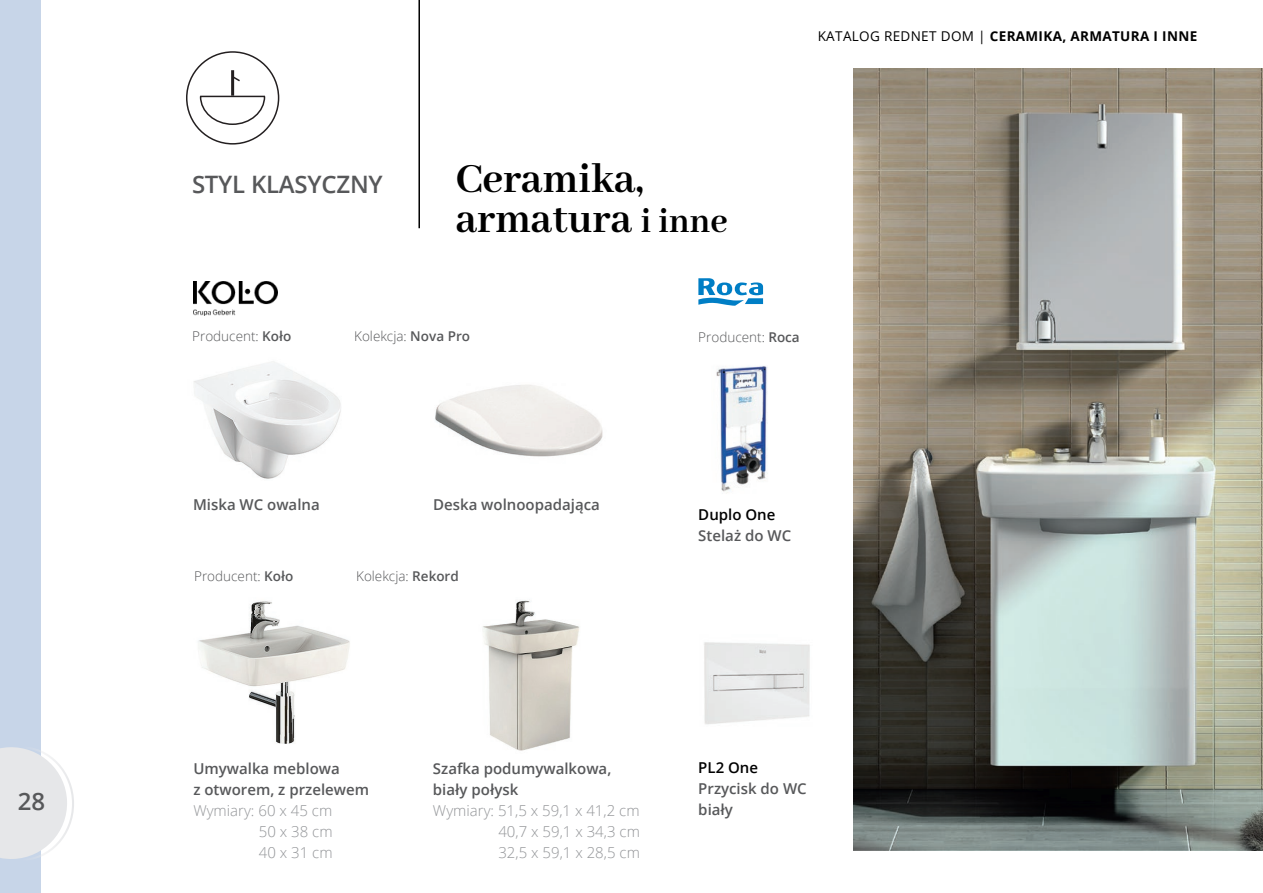
<style>
.page{position:relative;width:1263px;height:893px;background:#fff}
.page>*{position:absolute;margin:0;border:0;box-sizing:border-box;transform-origin:0 0}
.t1{font:700 45px/40.5px "Abhaya Libre";color:#000}
.t2{font:600 24px "Open Sans";letter-spacing:-.01em;color:#57585a}
.body{font:600 15px "Open Sans";color:#57585a}
.body-2{font:300 15px "Open Sans";color:#939598}
.t3{font:600 15px "Open Sans";color:#000}
.t4{font:300 13.5px "Open Sans";color:#57585a}
.t5{font:700 13.5px "Open Sans";letter-spacing:.025em;color:#000}
.s1{font-weight:400}
.s2{font-size:37.5px}
.s3{font-weight:600}
</style>
<div class="page">
<div style="left:0;top:0;width:40px;height:893px;background:#c7d5e8"></div>
<svg style="left:0;top:745px;width:74px;height:117px"></svg>
<hr style="left:418px;top:0;width:2px;height:228px;background:#000">
<img style="left:704px;top:642px;width:106px;height:83px">
<img style="left:716px;top:366px;width:52px;height:127px">
<img style="left:198px;top:601px;width:152px;height:143px">
<img style="left:483px;top:600px;width:97px;height:151px">
<img style="left:194px;top:361px;width:147px;height:118px">
<img style="left:435px;top:384px;width:168px;height:73px">
<img style="left:193px;top:282px;width:84px;height:33px">
<img style="left:854px;top:69px;width:409px;height:781px">
<svg style="left:698px;top:278px;width:65px;height:28px"></svg>
<svg style="left:717px;top:282px;width:15px;height:13px"></svg>
<div style="left:722px;top:285px;width:5px;height:8px;background:#fff;border-radius:50%"></div>
<svg style="left:199px;top:95px;width:67px;height:30px"></svg>
<hr style="left:231px;top:70px;width:3px;height:26px;background:#231f20">
<svg style="left:231px;top:75px;width:9px;height:8px"></svg>
<div style="left:186px;top:51px;width:93px;height:94px;border:2px solid #231f20;border-radius:50%"></div>
<h2 class="t2" style="left:18px;top:785px;width:29px">28</h2>
<p class="t5" style="left:818px;top:27px;width:381px"><span class="s1">KATALOG REDNET DOM |</span> CERAMIKA, ARMATURA I INNE</p>
<h2 class="t2" style="left:192px;top:168px;width:192px">STYL KLASYCZNY</h2>
<h1 class="t1" style="left:456px;top:160px;width:274px">Ceramika, armatura <span class="s2">i inne</span></h1>
<p class="t4" style="left:192px;top:327px;width:101px">Producent: <span class="s3">Koło</span></p>
<p class="t4" style="left:354px;top:327px;width:117px">Kolekcja: <span class="s3">Nova Pro</span></p>
<p class="t4" style="left:698px;top:328px;width:103px">Producent: <span class="s3">Roca</span></p>
<p class="body" style="left:193px;top:494px;width:128px">Miska WC owalna</p>
<p class="body" style="left:433px;top:494px;width:168px">Deska wolnoopadająca</p>
<p class="t4" style="left:194px;top:567px;width:101px">Producent: <span class="s3">Koło</span></p>
<p class="t4" style="left:356px;top:567px;width:104px">Kolekcja: <span class="s3">Rekord</span></p>
<p class="t3" style="left:698px;top:505px;width:79px">Duplo One</p>
<p class="body" style="left:698px;top:526px;width:94px">Stelaż do WC</p>
<p class="body" style="left:193px;top:758px;width:148px">Umywalka meblowa</p>
<p class="body" style="left:193px;top:779px;width:177px">z otworem, z przelewem</p>
<p class="body-2" style="left:193px;top:800px;width:140px">Wymiary: 60 x 45 cm</p>
<p class="body-2" style="left:259px;top:821px;width:75px">50 x 38 cm</p>
<p class="body-2" style="left:259px;top:842px;width:75px">40 x 31 cm</p>
<p class="body" style="left:433px;top:758px;width:180px">Szafka podumywalkowa,</p>
<p class="body" style="left:433px;top:779px;width:87px">biały połysk</p>
<p class="body-2" style="left:433px;top:800px;width:208px">Wymiary: 51,5 x 59,1 x 41,2 cm</p>
<p class="body-2" style="left:498px;top:821px;width:143px">40,7 x 59,1 x 34,3 cm</p>
<p class="body-2" style="left:498px;top:842px;width:143px">32,5 x 59,1 x 28,5 cm</p>
<p class="t3" style="left:698px;top:757px;width:61px">PL2 One</p>
<p class="body" style="left:698px;top:778px;width:110px">Przycisk do WC</p>
<p class="body" style="left:698px;top:799px;width:36px">biały</p>
</div>
